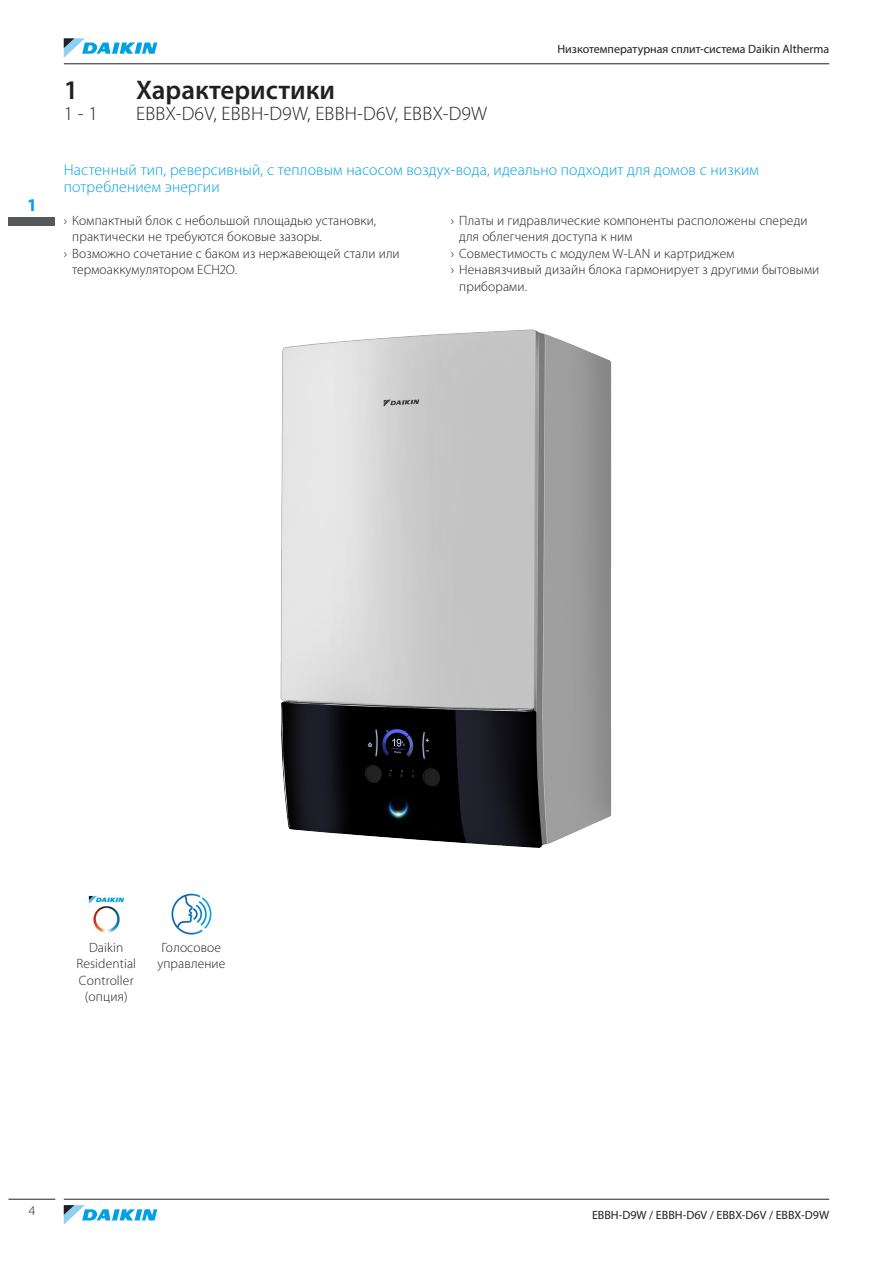
<style>
.page{position:relative;width:893px;height:1263px;background:#fff}
.page>*{position:absolute;margin:0;border:0;box-sizing:border-box;transform-origin:0 0}
.RH_Chapter_Title{font:600 27px "Myriad Pro";color:#231f20}
.RH_Sub_Chapter_Title{font:300 19.5px "Myriad Pro";letter-spacing:.01em;color:#231f20}
.RH_Chapter_Tab{font:700 18px "Myriad Pro";color:#00a1e3}
.product_subheadline{font:300 15.75px/16.5px "Myriad Pro";letter-spacing:.01em;color:#00a1e3}
.pictos{font:300 13.5px/16.5px "Myriad Pro";letter-spacing:.01em;color:#231f20}
.paging{font:300 13.5px "Myriad Pro";color:#231f20}
.Topline_long{font:12px "Myriad Pro";color:#231f20}
</style>
<div class="page">
<img style="left:280px;top:329px;width:332px;height:519px">
<img style="left:88px;top:895px;width:36px;height:38px">
<img style="left:171px;top:893px;width:41px;height:42px">
<div style="left:9px;top:217px;width:46px;height:8px;background:#57585a"></div>
<hr style="left:9px;top:1199px;width:46px;height:1px;background:#231f20">
<hr style="left:64px;top:63px;width:765px;height:1px;background:#231f20">
<hr style="left:64px;top:1199px;width:765px;height:1px;background:#231f20">
<svg style="left:64px;top:38px;width:93px;height:20px"></svg>
<svg style="left:64px;top:1205px;width:93px;height:19px"></svg>
<p class="RH_Chapter_Tab" style="left:28px;top:193px;width:8px">1</p>
<p class="RH_Chapter_Title" style="left:64px;top:73px;width:16px">1</p>
<p class="RH_Chapter_Title" style="left:136px;top:73px;width:200px">Характеристики</p>
<p class="RH_Sub_Chapter_Title" style="left:64px;top:102px;width:36px">1 - 1</p>
<p class="RH_Sub_Chapter_Title" style="left:136px;top:102px;width:353px">EBBX-D6V, EBBH-D9W, EBBH-D6V, EBBX-D9W</p>
<p class="Topline_long" style="left:557px;top:41px;width:273px">Низкотемпературная сплит-система Daikin Altherma</p>
<p class="product_subheadline" style="left:64px;top:161px;width:696px">Настенный тип, реверсивный, с тепловым насосом воздух-вода, идеально подходит для домов с низким потреблением энергии</p>
<p class="pictos" style="left:72px;top:212px;width:305px;text-indent:-9px">› Компактный блок с небольшой площадью установки, практически не требуются боковые зазоры.</p>
<p class="pictos" style="left:72px;top:245px;width:329px;text-indent:-9px">› Возможно сочетание с баком из нержавеющей стали или термоаккумулятором ECH2O.</p>
<p class="pictos" style="left:459px;top:212px;width:350px;text-indent:-9px">› Платы и гидравлические компоненты расположены спереди для облегчения доступа к ним</p>
<p class="pictos" style="left:451px;top:245px;width:285px">› Совместимость с модулем W-LAN и картриджем</p>
<p class="pictos" style="left:459px;top:261px;width:362px;text-indent:-9px">› Ненавязчивый дизайн блока гармонирует з другими бытовыми приборами.</p>
<p class="pictos" style="left:76px;top:939px;width:61px;text-align:center">Daikin<br>Residential<br>Controller (опция)</p>
<p class="pictos" style="left:157px;top:939px;width:70px;text-align:center">Голосовое управление</p>
<p class="paging" style="left:29px;top:1202px;width:8px">4</p>
<p class="Topline_long" style="left:592px;top:1208px;width:239px">EBBH-D9W / EBBH-D6V / EBBX-D6V / EBBX-D9W</p>
</div>
